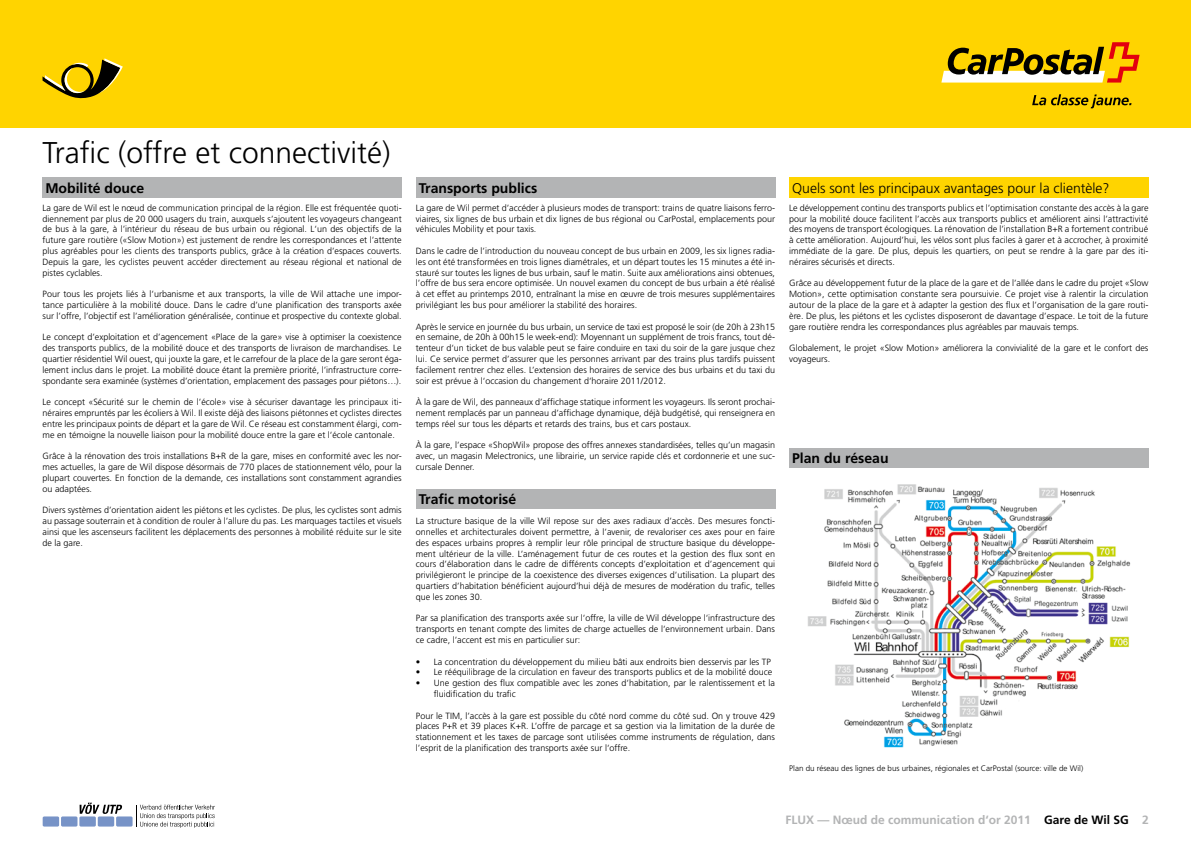
<style>
.page{position:relative;width:1191px;height:842px;background:#fff}
.page>*{position:absolute;margin:0;border:0;box-sizing:border-box;transform-origin:0 0}
.t1{font:300 30px "Frutiger LT";color:#000}
.t2{font:700 14px "Frutiger LT";color:#000}
.t3{font:300 14px "Frutiger LT";color:#000}
.t4{font:700 12px "Frutiger LT";color:#b3b4b5}
.t5{font:300 9px/10.8px "Frutiger LT";color:#000;text-align:justify}
.t6{font:300 8px "Frutiger LT";color:#000}
.s1{color:#000}
</style>
<div class="page">
<div style="left:116px;top:816px;width:17px;height:10px;background:#7793c7;border-radius:2px"></div>
<div style="left:0;top:0;width:1191px;height:127px;background:#ffd400"></div>
<div style="left:98px;top:816px;width:16px;height:10px;background:#7793c7;border-radius:2px"></div>
<div style="left:79px;top:816px;width:17px;height:10px;background:#7793c7;border-radius:2px"></div>
<div style="left:61px;top:816px;width:16px;height:10px;background:#7793c7;border-radius:2px"></div>
<div style="left:43px;top:816px;width:16px;height:10px;background:#7793c7;border-radius:2px"></div>
<svg style="left:80px;top:803px;width:42px;height:11px"></svg>
<svg style="left:136px;top:805px;width:79px;height:23px"></svg>
<svg style="left:941px;top:42px;width:198px;height:41px"></svg>
<svg style="left:1032px;top:94px;width:99px;height:14px"></svg>
<svg style="left:43px;top:58px;width:80px;height:41px"></svg>
<div style="left:789px;top:448px;width:359px;height:19px;background:#b3b4b5"></div>
<img style="left:807px;top:484px;width:324px;height:264px">
<div style="left:43px;top:177px;width:359px;height:21px;background:#b3b4b5"></div>
<div style="left:416px;top:177px;width:359px;height:21px;background:#b3b4b5"></div>
<div style="left:789px;top:177px;width:359px;height:21px;background:#ffd400"></div>
<div style="left:416px;top:489px;width:359px;height:20px;background:#b3b4b5"></div>
<h2 class="t1" style="left:43px;top:136px;width:349px">Trafic (offre et connectivité)</h2>
<h3 class="t2" style="left:45px;top:180px;width:100px">Mobilité douce</h3>
<p class="t5" style="left:43px;top:202px;width:361px">La gare de Wil est le nœud de communication principal de la région. Elle est fréquentée quoti&shy;diennement par plus de 20 000 usagers du train, auxquels s’ajoutent les voyageurs changeant de bus à la gare, à l’intérieur du réseau de bus urbain ou régional. L‘un des objectifs de la future gare routière («Slow Motion») est justement de rendre les correspondances et l’attente plus agréables pour les clients des transports publics, grâce à la création d’espaces couverts.<br>Depuis la gare, les cyclistes peuvent accéder directement au réseau régional et national de pistes cyclables.</p>
<p class="t5" style="left:43px;top:289px;width:361px">Pour tous les projets liés à l‘urbanisme et aux transports, la ville de Wil attache une impor&shy;tance particulière à la mobilité douce. Dans le cadre d’une planification des transports axée sur l’offre, l’objectif est l’amélioration généralisée, continue et prospective du contexte global.</p>
<p class="t5" style="left:43px;top:332px;width:361px">Le concept d’exploitation et d’agencement «Place de la gare» vise à optimiser la coexistence des transports publics, de la mobilité douce et des transports de livraison de marchandises. Le quartier résidentiel Wil ouest, qui jouxte la gare, et le carrefour de la place de la gare seront éga&shy;lement inclus dans le projet. La mobilité douce étant la première priorité, l’infrastructure corre&shy;spondante sera examinée (systèmes d’orientation, emplacement des passages pour piétons…).</p>
<p class="t5" style="left:43px;top:397px;width:361px">Le concept «Sécurité sur le chemin de l’école» vise à sécuriser davantage les principaux iti&shy;néraires empruntés par les écoliers à Wil. Il existe déjà des liaisons piétonnes et cyclistes directes entre les principaux points de départ et la gare de Wil. Ce réseau est constamment élargi, com&shy;me en témoigne la nouvelle liaison pour la mobilité douce entre la gare et l‘école cantonale.</p>
<p class="t5" style="left:43px;top:451px;width:361px">Grâce à la rénovation des trois installations B+R de la gare, mises en conformité avec les nor&shy;mes actuelles, la gare de Wil dispose désormais de 770 places de stationnement vélo, pour la plupart couvertes. En fonction de la demande, ces installations sont constamment agrandies ou adaptées.</p>
<p class="t5" style="left:43px;top:505px;width:361px">Divers systèmes d’orientation aident les piétons et les cyclistes. De plus, les cyclistes sont admis au passage souterrain et à condition de rouler à l’allure du pas. Les marquages tactiles et visuels ainsi que les ascenseurs facilitent les déplacements des personnes à mobilité réduite sur le site de la gare.</p>
<h3 class="t2" style="left:419px;top:180px;width:120px">Transports publics</h3>
<p class="t5" style="left:416px;top:202px;width:361px">La gare de Wil permet d’accéder à plusieurs modes de transport: trains de quatre liaisons ferro&shy;viaires, six lignes de bus urbain et dix lignes de bus régional ou CarPostal, emplacements pour véhicules Mobility et pour taxis.</p>
<p class="t5" style="left:416px;top:246px;width:361px">Dans le cadre de l’introduction du nouveau concept de bus urbain en 2009, les six lignes radia&shy;les ont été transformées en trois lignes diamétrales, et un départ toutes les 15 minutes a été in&shy;stauré sur toutes les lignes de bus urbain, sauf le matin. Suite aux améliorations ainsi obtenues, l’offre de bus sera encore optimisée. Un nouvel examen du concept de bus urbain a été réalisé à cet effet au printemps 2010, entraînant la mise en œuvre de trois mesures supplémentaires privilégiant les bus pour améliorer la stabilité des horaires.</p>
<p class="t5" style="left:416px;top:321px;width:361px">Après le service en journée du bus urbain, un service de taxi est proposé le soir (de 20h à 23h15 en semaine, de 20h à 00h15 le week-end): Moyennant un supplément de trois francs, tout dé&shy;tenteur d‘un ticket de bus valable peut se faire conduire en taxi du soir de la gare jusque chez lui. Ce service permet d’assurer que les personnes arrivant par des trains plus tardifs puissent facilement rentrer chez elles. L’extension des horaires de service des bus urbains et du taxi du soir est prévue à l‘occasion du changement d‘horaire 2011/2012.</p>
<p class="t5" style="left:416px;top:397px;width:361px">À la gare de Wil, des panneaux d’affichage statique informent les voyageurs. Ils seront prochai&shy;nement remplacés par un panneau d’affichage dynamique, déjà budgétisé, qui renseignera en temps réel sur tous les départs et retards des trains, bus et cars postaux.</p>
<p class="t5" style="left:416px;top:440px;width:361px">À la gare, l’espace «ShopWil» propose des offres annexes standardisées, telles qu’un magasin avec, un magasin Melectronics, une librairie, un service rapide clés et cordonnerie et une suc&shy;cursale Denner.</p>
<h3 class="t2" style="left:419px;top:491px;width:99px">Trafic motorisé</h3>
<p class="t5" style="left:416px;top:516px;width:361px">La structure basique de la ville Wil repose sur des axes radiaux d’accès. Des mesures foncti&shy;onnelles et architecturales doivent permettre, à l’avenir, de revaloriser ces axes pour en faire des espaces urbains propres à remplir leur rôle principal de structure basique du développe&shy;ment ultérieur de la ville. L’aménagement futur de ces routes et la gestion des flux sont en cours d’élaboration dans le cadre de différents concepts d’exploitation et d’agencement qui privilégieront le principe de la coexistence des diverses exigences d’utilisation. La plupart des quartiers d’habitation bénéficient aujourd’hui déjà de mesures de modération du trafic, telles que les zones 30.</p>
<p class="t5" style="left:416px;top:613px;width:361px">Par sa planification des transports axée sur l‘offre, la ville de Wil développe l‘infrastructure des transports en tenant compte des limites de charge actuelles de l‘environnement urbain. Dans ce cadre, l’accent est mis en particulier sur:</p>
<p class="t5" style="left:416px;top:656px;width:356px">• La concentration du développement du milieu bâti aux endroits bien desservis par les TP</p>
<p class="t5" style="left:416px;top:667px;width:358px">• Le rééquilibrage de la circulation en faveur des transports publics et de la mobilité douce</p>
<p class="t5" style="left:416px;top:678px;width:361px">• Une gestion des flux compatible avec les zones d‘habitation, par le ralentissement et la</p>
<p class="t5" style="left:434px;top:688px;width:84px">fluidification du trafic</p>
<p class="t5" style="left:416px;top:710px;width:361px">Pour le TIM, l’accès à la gare est possible du côté nord comme du côté sud. On y trouve 429 places P+R et 39 places K+R. L’offre de parcage et sa gestion via la limitation de la durée de stationnement et les taxes de parcage sont utilisées comme instruments de régulation, dans l’esprit de la planification des transports axée sur l‘offre.</p>
<h3 class="t3" style="left:792px;top:180px;width:319px">Quels sont les principaux avantages pour la clientèle?</h3>
<p class="t5" style="left:789px;top:202px;width:361px">Le développement continu des transports publics et l’optimisation constante des accès à la gare pour la mobilité douce facilitent l’accès aux transports publics et améliorent ainsi l’attractivité des moyens de transport écologiques. La rénovation de l’installation B+R a fortement contribué à cette amélioration. Aujourd’hui, les vélos sont plus faciles à garer et à accrocher, à proximité</p>
<p class="t5" style="left:789px;top:256px;width:107px">néraires sécurisés et directs.</p>
<p class="t5" style="left:789px;top:278px;width:361px">Grâce au développement futur de la place de la gare et de l’allée dans le cadre du projet «Slow<br>Motion», cette optimisation constante sera poursuivie. Ce projet vise à ralentir la circulation</p>
<p class="t5" style="left:789px;top:310px;width:360px">ère. De plus, les piétons et les cyclistes disposeront de davantage d’espace. Le toit de la future gare routière rendra les correspondances plus agréables par mauvais temps.</p>
<p class="t5" style="left:789px;top:343px;width:360px">Globalement, le projet «Slow Motion» améliorera la convivialité de la gare et le confort des voyageurs.</p>
<p class="t5" style="left:789px;top:246px;width:360px">immédiate de la gare. De plus, depuis les quartiers, on peut se rendre à la gare par des iti-</p>
<p class="t5" style="left:789px;top:300px;width:360px">autour de la place de la gare et à adapter la gestion des flux et l’organisation de la gare routi-</p>
<h2 class="t2" style="left:792px;top:450px;width:98px">Plan du réseau</h2>
<p class="t6" style="left:789px;top:764px;width:295px">Plan du réseau des lignes de bus urbaines, régionales et CarPostal (source: ville de Wil)</p>
<h3 class="t4" style="left:785px;top:813px;width:365px">FLUX — Nœud de communication d‘or 2011 <span class="s1">Gare de Wil SG</span> 2</h3>
</div>
